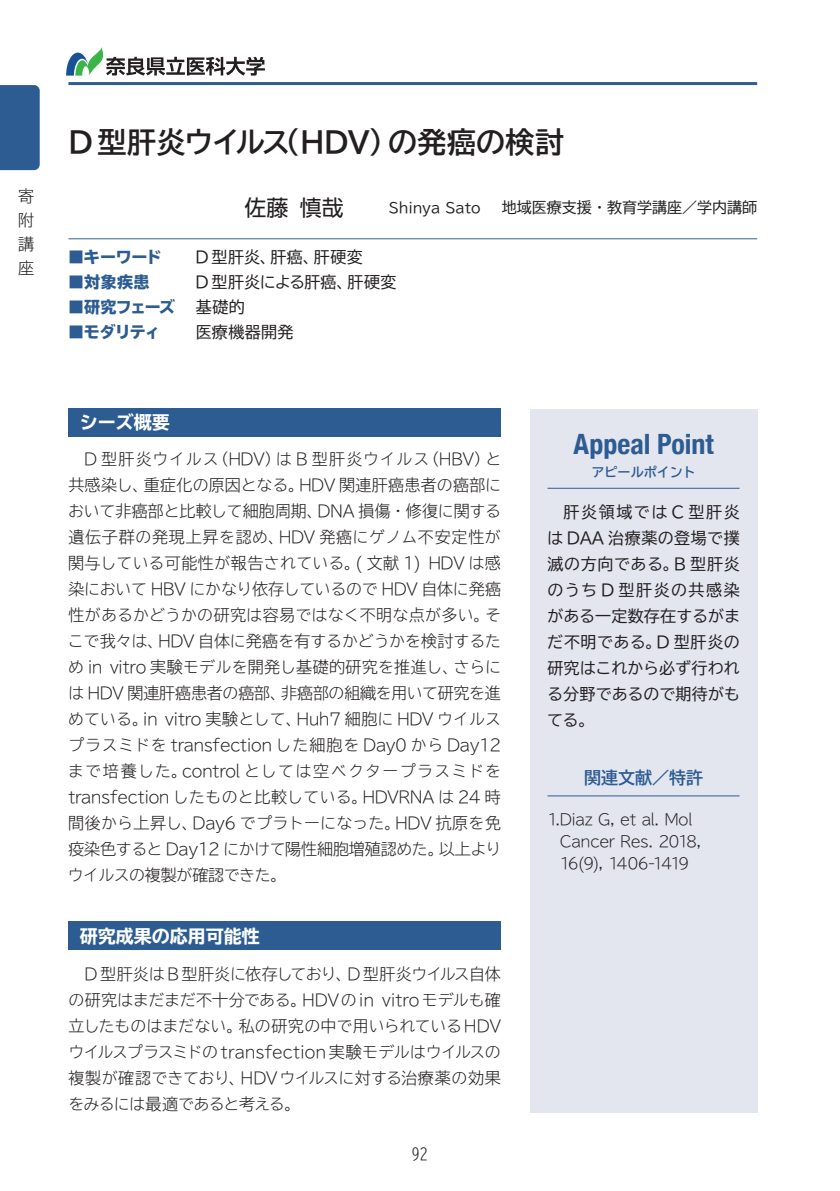
<style>
.page{position:relative;width:840px;height:1191px;background:#fff}
.page>*{position:absolute;margin:0;border:0;box-sizing:border-box;transform-origin:0 0}
.t1{font:700 29px "TBUD Go Std";color:#231f20}
.t2{font:700 condensed 28px "Helvetica Neue";color:#2c5c92}
.t3{font:22px "UD Shin Go Pr 6";color:#231f20}
.t4{font:700 expanded 18px "TBUD Go Std";color:#fff}
.t5{font:700 17px "TBUD Go Std";color:#2c5c92}
.t6{font:300 16px/26px "TBUD Go Std Super";letter-spacing:-.02em;color:#231f20;text-align:justify}
.t7{font:16px/26px "TBUD Go Std";letter-spacing:.01em;color:#231f20}
.t8{font:800 16px "TBUD Go Std";letter-spacing:-.03em;color:#2c5c92}
.t9{font:300 15px/22px "TBUD Go Std Super";letter-spacing:-.04em;color:#231f20}
.t10{font:15px "TBUD Go Std";color:#231f20}
.t11{font:14px "TBUD Go Std";letter-spacing:-.005em;color:#231f20}
.t12{font:700 13px "TBUD Go Std";color:#2c5c92}
</style>
<div class="page">
<div style="left:0;top:85px;width:40px;height:85px;background:#2c5c92"></div>
<hr style="left:68px;top:82px;width:688px;height:3px;background:#2c5c92">
<svg style="left:66px;top:47px;width:199px;height:29px"></svg>
<hr style="left:68px;top:238px;width:688px;height:1px;background:#2c5c92">
<div style="left:68px;top:408px;width:432px;height:29px;background:#2c5c92"></div>
<div style="left:530px;top:409px;width:226px;height:703px;background:#e4e6ef"></div>
<hr style="left:547px;top:488px;width:192px;height:1px;background:#2c5c92">
<hr style="left:547px;top:795px;width:192px;height:1px;background:#2c5c92">
<div style="left:68px;top:921px;width:432px;height:29px;background:#2c5c92"></div>
<p class="t6" style="left:18px;top:183px;width:17px;line-height:24px">寄附講座</p>
<h1 class="t1" style="left:68px;top:118px;width:497px">D型肝炎ウイルス（HDV）の発癌の検討</h1>
<p class="t8" style="left:68px;top:248px;width:95px">■キーワード</p>
<p class="t8" style="left:68px;top:273px;width:83px">■対象疾患</p>
<p class="t8" style="left:68px;top:298px;width:108px">■研究フェーズ</p>
<p class="t8" style="left:68px;top:323px;width:94px">■モダリティ</p>
<h3 class="t3" style="left:244px;top:190px;width:100px">佐藤 慎哉</h3>
<p class="t11" style="left:388px;top:196px;width:93px">Shinya Sato</p>
<p class="t10" style="left:501px;top:195px;width:257px">地域医療支援・教育学講座／学内講師</p>
<p class="t7" style="left:195px;top:244px;width:202px;line-height:25px">D型肝炎、肝癌、肝硬変<br>D型肝炎による肝癌、肝硬変基礎的<br>医療機器開発</p>
<p class="t4" style="left:80px;top:412px;width:91px">シーズ概要</p>
<p class="t6" style="left:68px;top:445px;width:435px;text-indent:16px">D 型肝炎ウイルス（HDV）は B 型肝炎ウイルス（HBV）と共感染し、重症化の原因となる。HDV 関連肝癌患者の癌部において非癌部と比較して細胞周期、DNA 損傷・修復に関する遺伝子群の発現上昇を認め、HDV 発癌にゲノム不安定性が関与している可能性が報告されている。( 文献 1) HDV は感染において HBV にかなり依存しているので HDV 自体に発癌性があるかどうかの研究は容易ではなく不明な点が多い。そこで我々は、HDV 自体に発癌を有するかどうかを検討するため in vitro 実験モデルを開発し基礎的研究を推進し、さらには HDV 関連肝癌患者の癌部、非癌部の組織を用いて研究を進めている。in vitro 実験として、Huh7 細胞に HDV ウイルスプラスミドを transfection した細胞を Day0 から Day12まで培養した。control としては空ベクタープラスミドをtransfection したものと比較している。HDVRNA は 24 時間後から上昇し、Day6 でプラトーになった。HDV 抗原を免疫染色すると Day12 にかけて陽性細胞増殖認めた。以上よりウイルスの複製が確認できた。</p>
<p class="t4" style="left:80px;top:926px;width:181px">研究成果の応用可能性</p>
<p class="t6" style="left:68px;top:960px;width:434px;text-indent:16px">D 型肝炎は B 型肝炎に依存しており、D 型肝炎ウイルス自体の研究はまだまだ不十分である。HDVの in vitroモデルも確立したものはまだない。私の研究の中で用いられているHDVウイルスプラスミドの transfection 実験モデルはウイルスの複製が確認できており、HDVウイルスに対する治療薬の効果をみるには最適であると考える。</p>
<p class="t6" style="left:412px;top:1140px;width:17px">92</p>
<h2 class="t2" style="left:573px;top:421px;width:142px">Appeal Point</h2>
<p class="t12" style="left:591px;top:461px;width:105px">アピールポイント</p>
<p class="t7" style="left:547px;top:498px;width:194px;text-align:justify;text-indent:16px">肝炎領域では C 型肝炎は DAA 治療薬の登場で撲滅の方向である。B 型肝炎のうち D 型肝炎の共感染がある一定数存在するがまだ不明である。D 型肝炎の研究はこれから必ず行われる分野であるので期待がもてる。</p>
<p class="t5" style="left:583px;top:764px;width:120px">関連文献／特許</p>
<p class="t9" style="left:559px;top:808px;width:143px;text-indent:-13px">1.Diaz G, et al. Mol<br>Cancer Res. 2018,<br>16(9), 1406-1419</p>
</div>
